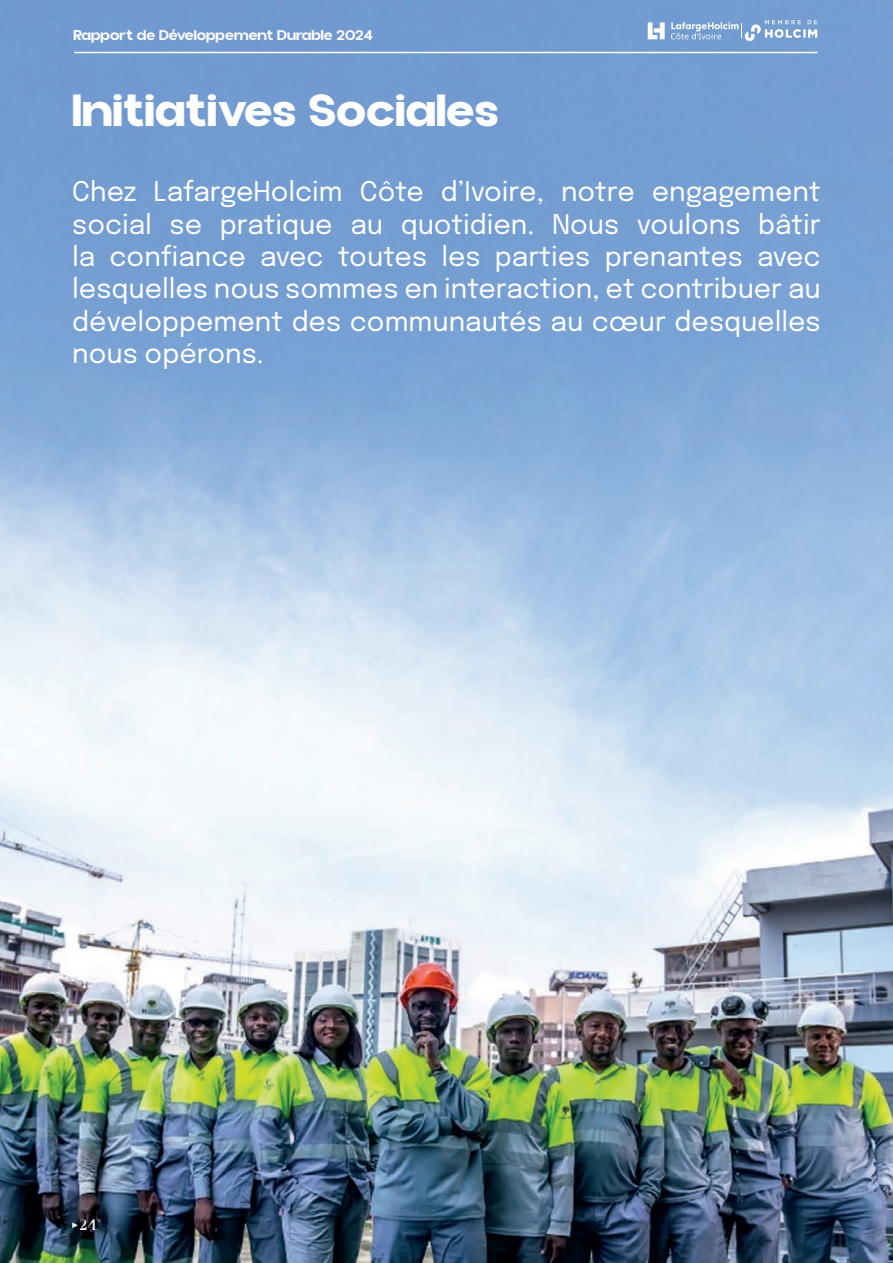
<style>
.page{position:relative;width:893px;height:1263px;background:#fff}
.page>*{position:absolute;margin:0;border:0;box-sizing:border-box;transform-origin:0 0}
.t1{font:700 48px "Aloevera Display";color:#fff}
.t2{font:27px/32.4px "Epilogue";color:#fff;text-align:justify}
.t3{font:600 15px "Aloevera Display";color:#fff}
.t4{font:15px "Westack";color:#fff}
</style>
<div class="page">
<img style="left:0;top:0;width:893px;height:1263px">
<svg style="left:648px;top:22px;width:17px;height:17px"></svg>
<svg style="left:671px;top:20px;width:147px;height:21px;background:#93b2db"></svg>
<hr style="left:74px;top:52px;width:743px;height:1px;background:#fff">
<svg style="left:72px;top:1222px;width:6px;height:6px"></svg>
<p class="t3" style="left:73px;top:26px;width:301px">Rapport de Développement Durable 2024</p>
<h1 class="t1" style="left:72px;top:82px;width:428px">Initiatives Sociales</h1>
<p class="t2" style="left:72px;top:174px;width:750px">Chez LafargeHolcim Côte d’Ivoire, notre engagement social se pratique au quotidien. Nous voulons bâtir la confiance avec toutes les parties prenantes avec lesquelles nous sommes en interaction, et contribuer au développement des communautés au cœur desquelles nous opérons.</p>
<p class="t4" style="left:80px;top:1217px;width:19px">24</p>
</div>
